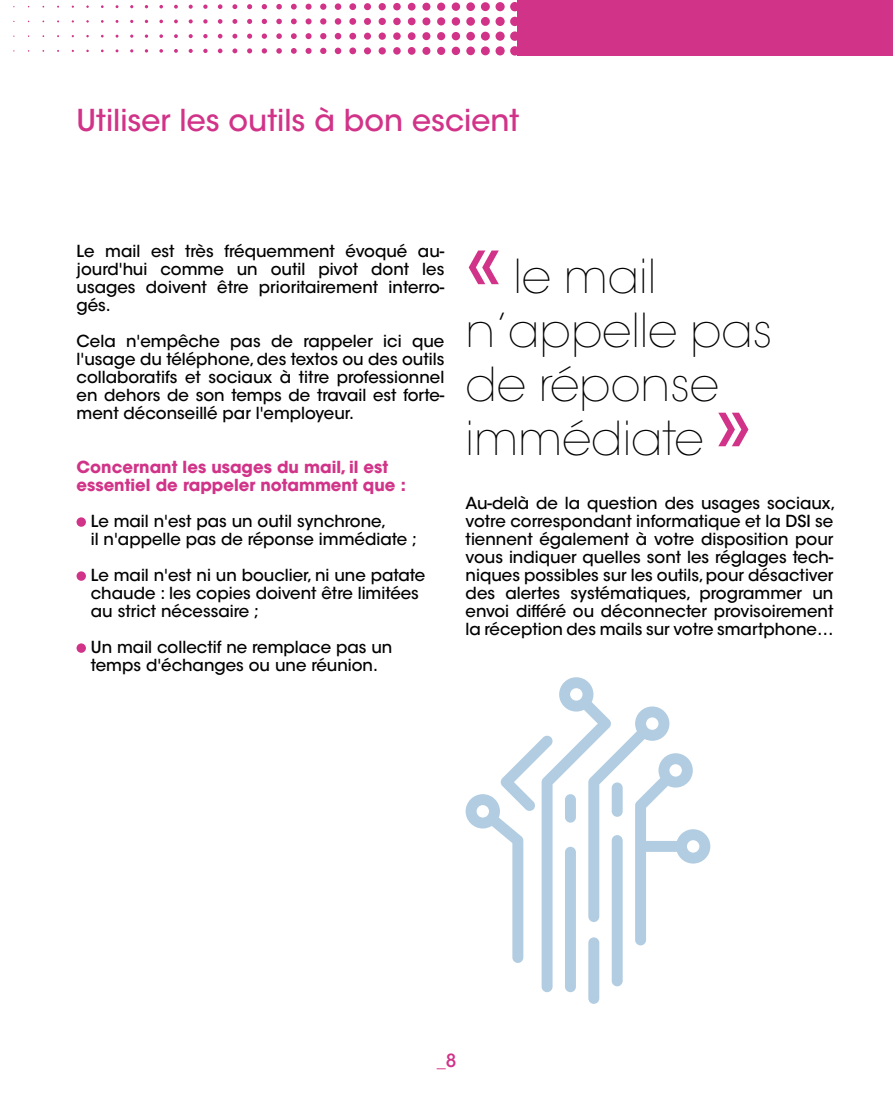
<style>
.page{position:relative;width:893px;height:1106px;background:#fff}
.page>*{position:absolute;margin:0;border:0;box-sizing:border-box;transform-origin:0 0}
.t1{font:200 46.5px/54px "ITC Avant Garde Std";color:#000}
.t2{font:500 30px "ITC Avant Garde Std";color:#d13388}
.t3{font:500 18px "ITC Avant Garde Std";color:#d13388}
.t4{font:500 16.5px/18px "ITC Avant Garde Std";color:#000}
.t5{font:700 16.5px/18px "ITC Avant Garde Std";color:#d13388}
.s1{font-weight:500;font-size:90px;color:#d13388}
</style>
<div class="page">
<div style="left:77px;top:517px;width:9px;height:10px;background:#d13388;border-radius:50%"></div>
<div style="left:77px;top:571px;width:9px;height:10px;background:#d13388;border-radius:50%"></div>
<div style="left:77px;top:643px;width:9px;height:10px;background:#d13388;border-radius:50%"></div>
<div style="left:517px;top:0;width:376px;height:56px;background:#d13388"></div>
<svg style="left:145px;top:49px;width:3px;height:4px"></svg>
<svg style="left:145px;top:34px;width:3px;height:4px"></svg>
<svg style="left:159px;top:49px;width:4px;height:4px"></svg>
<svg style="left:159px;top:34px;width:4px;height:4px"></svg>
<svg style="left:159px;top:20px;width:4px;height:3px"></svg>
<svg style="left:159px;top:5px;width:4px;height:3px"></svg>
<svg style="left:174px;top:49px;width:4px;height:4px"></svg>
<svg style="left:174px;top:34px;width:4px;height:4px"></svg>
<svg style="left:174px;top:19px;width:4px;height:4px"></svg>
<svg style="left:174px;top:5px;width:4px;height:4px"></svg>
<svg style="left:189px;top:49px;width:4px;height:4px"></svg>
<svg style="left:189px;top:34px;width:4px;height:4px"></svg>
<svg style="left:189px;top:19px;width:4px;height:4px"></svg>
<svg style="left:189px;top:5px;width:4px;height:4px"></svg>
<svg style="left:203px;top:49px;width:5px;height:4px"></svg>
<svg style="left:203px;top:34px;width:5px;height:4px"></svg>
<svg style="left:203px;top:19px;width:5px;height:5px"></svg>
<svg style="left:203px;top:5px;width:5px;height:4px"></svg>
<svg style="left:218px;top:49px;width:4px;height:4px"></svg>
<svg style="left:218px;top:34px;width:4px;height:4px"></svg>
<svg style="left:218px;top:19px;width:4px;height:5px"></svg>
<svg style="left:218px;top:4px;width:4px;height:5px"></svg>
<svg style="left:232px;top:48px;width:5px;height:5px"></svg>
<svg style="left:232px;top:34px;width:5px;height:5px"></svg>
<svg style="left:232px;top:19px;width:5px;height:5px"></svg>
<svg style="left:232px;top:4px;width:5px;height:5px"></svg>
<svg style="left:247px;top:48px;width:5px;height:5px"></svg>
<svg style="left:247px;top:34px;width:5px;height:5px"></svg>
<svg style="left:247px;top:19px;width:5px;height:5px"></svg>
<svg style="left:247px;top:4px;width:5px;height:5px"></svg>
<svg style="left:262px;top:48px;width:5px;height:6px"></svg>
<svg style="left:262px;top:33px;width:5px;height:6px"></svg>
<svg style="left:262px;top:19px;width:5px;height:5px"></svg>
<svg style="left:262px;top:4px;width:5px;height:5px"></svg>
<svg style="left:276px;top:48px;width:6px;height:6px"></svg>
<svg style="left:276px;top:33px;width:6px;height:6px"></svg>
<svg style="left:276px;top:19px;width:6px;height:5px"></svg>
<svg style="left:276px;top:4px;width:6px;height:5px"></svg>
<svg style="left:291px;top:48px;width:6px;height:6px"></svg>
<svg style="left:291px;top:33px;width:6px;height:6px"></svg>
<svg style="left:291px;top:19px;width:6px;height:5px"></svg>
<svg style="left:291px;top:4px;width:6px;height:6px"></svg>
<svg style="left:306px;top:48px;width:6px;height:6px"></svg>
<svg style="left:306px;top:33px;width:6px;height:6px"></svg>
<svg style="left:306px;top:18px;width:6px;height:6px"></svg>
<svg style="left:306px;top:4px;width:6px;height:6px"></svg>
<svg style="left:320px;top:48px;width:6px;height:6px"></svg>
<svg style="left:320px;top:33px;width:6px;height:6px"></svg>
<div style="left:320px;top:18px;width:6px;height:7px;background:#d13388;border-radius:50%"></div>
<svg style="left:320px;top:4px;width:6px;height:6px"></svg>
<svg style="left:335px;top:48px;width:6px;height:6px"></svg>
<svg style="left:335px;top:33px;width:6px;height:6px"></svg>
<div style="left:335px;top:18px;width:6px;height:7px;background:#d13388;border-radius:50%"></div>
<div style="left:335px;top:3px;width:6px;height:7px;background:#d13388;border-radius:50%"></div>
<div style="left:349px;top:47px;width:7px;height:7px;background:#d13388;border-radius:50%"></div>
<div style="left:349px;top:33px;width:7px;height:7px;background:#d13388;border-radius:50%"></div>
<div style="left:349px;top:18px;width:7px;height:7px;background:#d13388;border-radius:50%"></div>
<div style="left:349px;top:3px;width:7px;height:7px;background:#d13388;border-radius:50%"></div>
<div style="left:364px;top:47px;width:7px;height:7px;background:#d13388;border-radius:50%"></div>
<div style="left:364px;top:33px;width:7px;height:7px;background:#d13388;border-radius:50%"></div>
<div style="left:364px;top:18px;width:7px;height:7px;background:#d13388;border-radius:50%"></div>
<div style="left:364px;top:3px;width:7px;height:7px;background:#d13388;border-radius:50%"></div>
<div style="left:379px;top:47px;width:7px;height:8px;background:#d13388;border-radius:50%"></div>
<div style="left:379px;top:33px;width:7px;height:7px;background:#d13388;border-radius:50%"></div>
<div style="left:379px;top:18px;width:7px;height:7px;background:#d13388;border-radius:50%"></div>
<div style="left:379px;top:3px;width:7px;height:7px;background:#d13388;border-radius:50%"></div>
<div style="left:393px;top:47px;width:8px;height:8px;background:#d13388;border-radius:50%"></div>
<div style="left:393px;top:32px;width:8px;height:8px;background:#d13388;border-radius:50%"></div>
<div style="left:393px;top:18px;width:8px;height:7px;background:#d13388;border-radius:50%"></div>
<div style="left:393px;top:3px;width:8px;height:7px;background:#d13388;border-radius:50%"></div>
<div style="left:408px;top:47px;width:8px;height:8px;background:#d13388;border-radius:50%"></div>
<div style="left:408px;top:32px;width:8px;height:8px;background:#d13388;border-radius:50%"></div>
<div style="left:408px;top:18px;width:8px;height:7px;background:#d13388;border-radius:50%"></div>
<div style="left:408px;top:3px;width:8px;height:8px;background:#d13388;border-radius:50%"></div>
<div style="left:422px;top:47px;width:8px;height:8px;background:#d13388;border-radius:50%"></div>
<div style="left:422px;top:32px;width:8px;height:8px;background:#d13388;border-radius:50%"></div>
<div style="left:422px;top:17px;width:8px;height:8px;background:#d13388;border-radius:50%"></div>
<div style="left:422px;top:3px;width:8px;height:8px;background:#d13388;border-radius:50%"></div>
<div style="left:437px;top:47px;width:8px;height:8px;background:#d13388;border-radius:50%"></div>
<div style="left:437px;top:32px;width:8px;height:8px;background:#d13388;border-radius:50%"></div>
<div style="left:437px;top:17px;width:8px;height:8px;background:#d13388;border-radius:50%"></div>
<div style="left:437px;top:3px;width:8px;height:8px;background:#d13388;border-radius:50%"></div>
<div style="left:452px;top:47px;width:8px;height:8px;background:#d13388;border-radius:50%"></div>
<div style="left:452px;top:32px;width:8px;height:8px;background:#d13388;border-radius:50%"></div>
<div style="left:452px;top:17px;width:8px;height:9px;background:#d13388;border-radius:50%"></div>
<div style="left:452px;top:2px;width:8px;height:9px;background:#d13388;border-radius:50%"></div>
<div style="left:466px;top:47px;width:9px;height:8px;background:#d13388;border-radius:50%"></div>
<div style="left:466px;top:32px;width:9px;height:8px;background:#d13388;border-radius:50%"></div>
<div style="left:466px;top:17px;width:9px;height:9px;background:#d13388;border-radius:50%"></div>
<div style="left:466px;top:2px;width:9px;height:9px;background:#d13388;border-radius:50%"></div>
<div style="left:481px;top:46px;width:9px;height:9px;background:#d13388;border-radius:50%"></div>
<div style="left:481px;top:32px;width:9px;height:9px;background:#d13388;border-radius:50%"></div>
<div style="left:481px;top:17px;width:9px;height:9px;background:#d13388;border-radius:50%"></div>
<div style="left:481px;top:2px;width:9px;height:9px;background:#d13388;border-radius:50%"></div>
<div style="left:495px;top:46px;width:10px;height:9px;background:#d13388;border-radius:50%"></div>
<div style="left:495px;top:32px;width:10px;height:9px;background:#d13388;border-radius:50%"></div>
<div style="left:495px;top:17px;width:10px;height:9px;background:#d13388;border-radius:50%"></div>
<div style="left:495px;top:2px;width:10px;height:9px;background:#d13388;border-radius:50%"></div>
<div style="left:510px;top:46px;width:9px;height:10px;background:#d13388;border-radius:50%"></div>
<div style="left:510px;top:31px;width:9px;height:10px;background:#d13388;border-radius:50%"></div>
<div style="left:510px;top:17px;width:9px;height:9px;background:#d13388;border-radius:50%"></div>
<div style="left:510px;top:2px;width:9px;height:9px;background:#d13388;border-radius:50%"></div>
<div style="left:588px;top:937px;width:11px;height:66px;background:#b2cde1;border-radius:5px"></div>
<svg style="left:466px;top:677px;width:244px;height:315px"></svg>
<h2 class="t2" style="left:77px;top:101px;width:444px">Utiliser les outils à bon escient</h2>
<p class="t4" style="left:77px;top:242px;width:369px;text-align:justify">Le mail est très fréquemment évoqué au&shy;jourd'hui comme un outil pivot dont les usages doivent être prioritairement interro&shy;gés.</p>
<p class="t4" style="left:77px;top:332px;width:369px;text-align:justify">Cela n'empêche pas de rappeler ici que l'usage du téléphone, des textos ou des outils collaboratifs et sociaux à titre professionnel en dehors de son temps de travail est forte&shy;ment déconseillé par l'employeur.</p>
<p class="t5" style="left:77px;top:457px;width:331px">Concernant les usages du mail, il est essentiel de rappeler notamment que :</p>
<p class="t4" style="left:91px;top:512px;width:328px">Le mail n'est pas un outil synchrone,<br>il n'appelle pas de réponse immédiate ;</p>
<p class="t4" style="left:91px;top:566px;width:336px">Le mail n'est ni un bouclier, ni une patate chaude : les copies doivent être limitées au strict nécessaire ;</p>
<p class="t4" style="left:91px;top:638px;width:303px">Un mail collectif ne remplace pas un temps d'échanges ou une réunion.</p>
<h1 class="t1" style="left:466px;top:250px;width:309px"><span class="s1">«</span> le mail n’appelle pas de réponse immédiate <span class="s1">»</span></h1>
<p class="t4" style="left:466px;top:494px;width:371px">Au-delà de la question des usages sociaux, votre correspondant informatique et la DSI se tiennent également à votre disposition pour vous indiquer quelles sont les réglages tech&shy;niques possibles sur les outils, pour désactiver des alertes systématiques, programmer un envoi différé ou déconnecter provisoirement la réception des mails sur votre smartphone…</p>
<p class="t3" style="left:437px;top:1049px;width:21px">_8</p>
</div>
